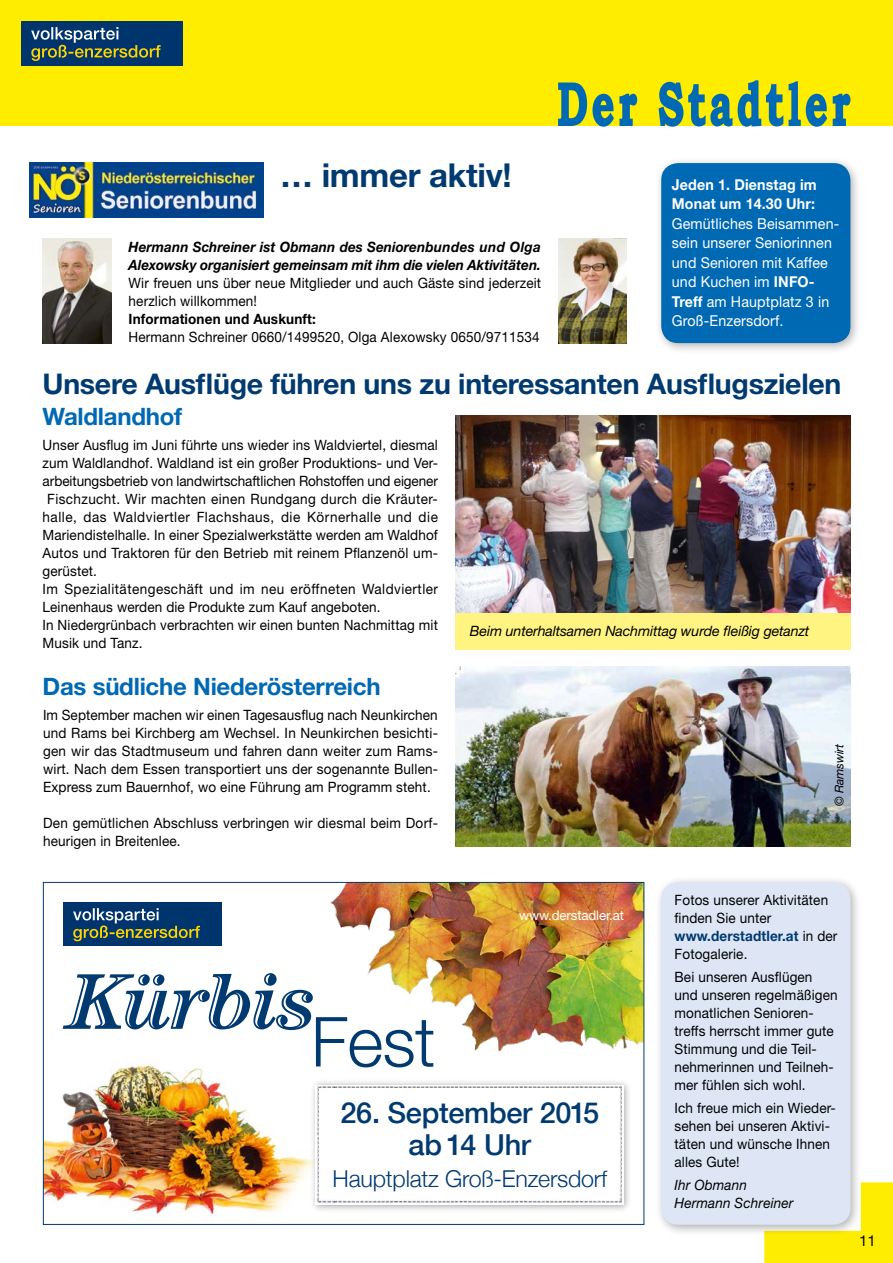
<style>
.page{position:relative;width:893px;height:1263px;background:#fff}
.page>*{position:absolute;margin:0;border:0;box-sizing:border-box;transform-origin:0 0}
.t1{font:700 33px "Helvetica Neue LT Std";letter-spacing:-.01em;color:#003a70}
.t2{font:500 28.95px/32.1px "Helvetica Neue";letter-spacing:-.01em;color:#003a70;text-align:center}
.t3{font:700 28.5px "Helvetica Neue LT Std";letter-spacing:-.01em;color:#003a70}
.t4{font:700 24px "Helvetica Neue LT Std";letter-spacing:-.01em;color:#0069b4}
.t5{font:300 23.25px "Helvetica Neue";letter-spacing:-.01em;color:#003a70}
.t6{font:15px/19.5px "Helvetica Neue LT Std";letter-spacing:.01em;color:#fff;scale:.95 1}
.t7{font:700 15px/19.5px "Helvetica Neue LT Std";letter-spacing:.01em;color:#fff;scale:.95 1}
.t8{font:15px "Helvetica Neue";color:#000}
.t9{font:14.25px/18px "Helvetica Neue LT Std";letter-spacing:.01em;color:#000;scale:.95 1}
.t10{font:italic 700 14.25px/18px "Helvetica Neue LT Std";color:#000;scale:.95 1}
.t11{font:14.25px "Helvetica Neue LT Std";letter-spacing:.035em;color:#000;scale:.95 1}
.t12{font:14.25px "Helvetica Neue LT Std";letter-spacing:.04em;color:#000;scale:.95 1}
.t13{font:14.25px "Helvetica Neue LT Std";letter-spacing:.03em;color:#000;scale:.95 1}
.t14{font:italic 14.25px "Helvetica Neue LT Std";letter-spacing:-.01em;color:#000}
.t15{font:700 14.25px "Helvetica Neue LT Std";letter-spacing:.01em;color:#000;scale:.95 1}
.t16{font:italic 14.25px/18px "Helvetica Neue LT Std";letter-spacing:.01em;color:#000;scale:.95 1}
.t17{font:13.35px "Helvetica Neue LT Std";letter-spacing:-.01em;color:#fff}
.t18{font:italic 12px "Helvetica Neue LT Std";letter-spacing:-.015em;color:#000}
.s1{font-weight:700}
.s2{font-weight:700;color:#003a70}
</style>
<div class="page">
<div style="left:0;top:0;width:893px;height:126px;background:#ffed00"></div>
<div style="left:764px;top:1182px;width:129px;height:81px;background:#ffed00"></div>
<svg style="left:738px;top:80px;width:45px;height:47px"></svg>
<svg style="left:833px;top:94px;width:17px;height:32px"></svg>
<svg style="left:658px;top:82px;width:74px;height:45px"></svg>
<svg style="left:558px;top:83px;width:79px;height:44px"></svg>
<svg style="left:789px;top:81px;width:38px;height:46px"></svg>
<div style="left:21px;top:21px;width:162px;height:44px;background:#00346d"></div>
<svg style="left:31px;top:27px;width:130px;height:34px"></svg>
<div style="left:655px;top:876px;width:207px;height:360px;background:#000;opacity:.3"></div>
<div style="left:661px;top:882px;width:189px;height:343px;background:#dee6f5;border-radius:17px"></div>
<img style="left:43px;top:238px;width:68px;height:105px">
<img style="left:558px;top:238px;width:69px;height:105px">
<img style="left:29px;top:162px;width:234px;height:55px">
<div style="left:655px;top:157px;width:207px;height:198px;background:#000;opacity:.3"></div>
<div style="left:661px;top:163px;width:189px;height:180px;background:#0069b4;border-radius:17px"></div>
<img style="left:455px;top:415px;width:395px;height:198px">
<img style="left:455px;top:666px;width:395px;height:180px">
<div style="left:455px;top:613px;width:395px;height:36px;background:#fff481"></div>
<img style="left:330px;top:884px;width:312px;height:181px">
<img style="left:45px;top:1067px;width:265px;height:148px">
<div style="left:63px;top:902px;width:159px;height:43px;background:#00346d"></div>
<svg style="left:73px;top:908px;width:127px;height:33px"></svg>
<svg style="left:63px;top:973px;width:370px;height:94px"></svg>
<div style="left:310px;top:1079px;width:322px;height:134px;background:#000;opacity:.35"></div>
<div style="left:316px;top:1085px;width:308px;height:119px;background:#fff"></div>
<img style="left:318px;top:1086px;width:304px;height:2px">
<img style="left:318px;top:1200px;width:304px;height:6px">
<img style="left:316px;top:1088px;width:9px;height:113px">
<img style="left:619px;top:1088px;width:9px;height:113px">
<h1 class="t1" style="left:280px;top:155px;width:233px">… immer aktiv!</h1>
<p class="t10" style="left:129px;top:238px;width:436px">Hermann Schreiner ist Obmann des Seniorenbundes und Olga<br>Alexowsky organisiert gemeinsam mit ihm die vielen Aktivitäten.</p>
<p class="t9" style="left:129px;top:274px;width:436px">Wir freuen uns über neue Mitglieder und auch Gäste sind jederzeit herzlich willkommen!</p>
<p class="t15" style="left:129px;top:310px;width:199px">Informationen und Auskunft:</p>
<p class="t9" style="left:129px;top:328px;width:434px">Hermann Schreiner 0660/1499520, Olga Alexowsky 0650/9711534</p>
<p class="t7" style="left:672px;top:175px;width:154px">Jeden 1. Dienstag im<br>Monat um 14.30 Uhr:</p>
<p class="t6" style="left:672px;top:214px;width:178px">Gemütliches Beisammen&shy;sein unserer Seniorinnen und Senioren mit Kaffee und Kuchen im <span class="s1">INFO-<br>Treff</span> am Hauptplatz 3 in<br>Groß-Enzersdorf.</p>
<h3 class="t3" style="left:43px;top:366px;width:800px">Unsere Ausflüge führen uns zu interessanten Ausflugszielen</h3>
<h3 class="t4" style="left:43px;top:401px;width:141px">Waldlandhof</h3>
<p class="t9" style="left:43px;top:436px;width:418px">Unser Ausflug im Juni führte uns wieder ins Waldviertel, diesmal</p>
<p class="t9" style="left:43px;top:454px;width:418px">zum Waldlandhof. Waldland ist ein großer Produktions- und Ver-</p>
<p class="t9" style="left:43px;top:472px;width:418px">arbeitungsbetrieb von landwirtschaftlichen Rohstoffen und eigener</p>
<p class="t13" style="left:47px;top:490px;width:413px">Fischzucht. Wir machten einen Rundgang durch die Kräuter-</p>
<p class="t12" style="left:43px;top:508px;width:418px">halle, das Waldviertler Flachshaus, die Körnerhalle und die</p>
<p class="t9" style="left:43px;top:526px;width:418px">Mariendistelhalle. In einer Spezialwerkstätte werden am Waldhof</p>
<p class="t9" style="left:43px;top:544px;width:418px">Autos und Traktoren für den Betrieb mit reinem Pflanzenöl um-</p>
<p class="t9" style="left:43px;top:562px;width:59px">gerüstet.</p>
<p class="t11" style="left:43px;top:580px;width:418px">Im Spezialitätengeschäft und im neu eröffneten Waldviertler</p>
<p class="t9" style="left:43px;top:598px;width:357px">Leinenhaus werden die Produkte zum Kauf angeboten.</p>
<p class="t9" style="left:43px;top:616px;width:418px">In Niedergrünbach verbrachten wir einen bunten Nachmittag mit</p>
<p class="t9" style="left:43px;top:634px;width:107px">Musik und Tanz.</p>
<p class="t14" style="left:470px;top:622px;width:341px">Beim unterhaltsamen Nachmittag wurde fleißig getanzt</p>
<h3 class="t4" style="left:43px;top:672px;width:340px">Das südliche Niederösterreich</h3>
<p class="t9" style="left:43px;top:706px;width:417px;text-align:justify">Im September machen wir einen Tagesausflug nach Neunkirchen und Rams bei Kirchberg am Wechsel. In Neunkirchen besichti&shy;gen wir das Stadtmuseum und fahren dann weiter zum Rams&shy;wirt. Nach dem Essen transportiert uns der sogenannte Bullen-Express zum Bauernhof, wo eine Führung am Programm steht.</p>
<p class="t9" style="left:43px;top:814px;width:417px">Den gemütlichen Abschluss verbringen wir diesmal beim Dorf&shy;heurigen in Breitenlee.</p>
<p class="t18" style="left:832px;top:806px;width:63px;rotate:-90deg">© Ramswirt</p>
<p class="t17" style="left:519px;top:907px;width:106px">www.derstadler.at</p>
<h2 class="t2" style="left:340px;top:1095px;width:260px">26. September 2015 ab 14 Uhr</h2>
<h3 class="t5" style="left:333px;top:1160px;width:276px">Hauptplatz Groß-Enzersdorf</h3>
<p class="t9" style="left:674px;top:891px;width:173px">Fotos unserer Aktivitäten finden Sie unter <span class="s2">www.derstadtler.at</span> in der<br>Fotogalerie.</p>
<p class="t9" style="left:674px;top:968px;width:173px">Bei unseren Ausflügen und unseren regelmäßigen monatlichen Senioren&shy;treffs herrscht immer gute<br>Stimmung und die Teil&shy;nehmerinnen und Teilneh&shy;mer fühlen sich wohl.</p>
<p class="t9" style="left:674px;top:1099px;width:171px">Ich freue mich ein Wieder&shy;sehen bei unseren Aktivi&shy;täten und wünsche Ihnen alles Gute!</p>
<p class="t16" style="left:674px;top:1176px;width:127px">Ihr Obmann<br>Hermann Schreiner</p>
<p class="t8" style="left:859px;top:1228px;width:18px">11</p>
</div>
